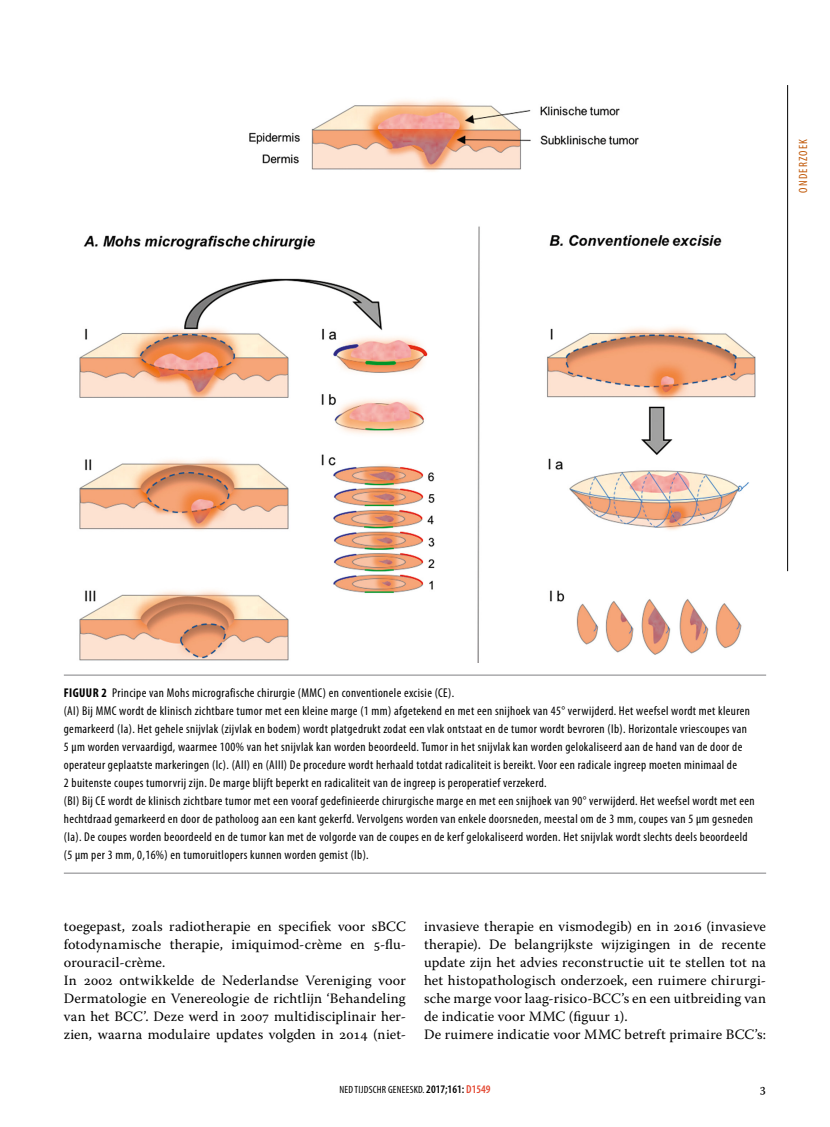
<style>
.page{position:relative;width:830px;height:1127px;background:#fff}
.page>*{position:absolute;margin:0;border:0;box-sizing:border-box;transform-origin:0 0}
.t1{font:14.25px/18px "Warnock Pro";letter-spacing:.01em;color:#000}
.t2{font:13.5px "Warnock Pro";color:#000}
.t3{font:condensed 12.75px/18px "Myriad Pro";letter-spacing:.03em;color:#000}
.t4{font:condensed 12px "Myriad Pro";letter-spacing:.1em;color:#c05706}
.t5{font:condensed 10.5px "Myriad Pro";letter-spacing:.02em;color:#000}
.s1{font-weight:700}
.s2{font-weight:600;font-size:11.55px}
.s3{font-weight:600;font-size:11.55px;color:#e44731}
</style>
<div class="page">
<hr style="left:787px;top:85px;width:1px;height:486px;background:#000">
<hr style="left:64px;top:675px;width:701px;height:1px;background:#808184">
<hr style="left:64px;top:873px;width:701px;height:1px;background:#808184">
<img style="left:79px;top:99px;width:676px;height:563px">
<p class="t4" style="left:796px;top:193px;width:55px;rotate:-90deg">ONDERZOEK</p>
<p class="t3" style="left:64px;top:684px;width:692px"><span class="s1">FIGUU R 2</span> Principe van Mohs micrografische chirurgie (MMC) en conventionele excisie (CE).<br>(AI) Bij MMC wordt de klinisch zichtbare tumor met een kleine marge (1 mm) afgetekend en met een snijhoek van 45° verwijderd. Het weefsel wordt met kleuren gemarkeerd (Ia). Het gehele snijvlak (zijvlak en bodem) wordt platgedrukt zodat een vlak ontstaat en de tumor wordt bevroren (Ib). Horizontale vriescoupes van 5 µm worden vervaardigd, waarmee 100% van het snijvlak kan worden beoordeeld. Tumor in het snijvlak kan worden gelokaliseerd aan de hand van de door de operateur geplaatste markeringen (Ic). (AII) en (AIII) De procedure wordt herhaald totdat radicaliteit is bereikt. Voor een radicale ingreep moeten minimaal de<br>2 buitenste coupes tumorvrij zijn. De marge blijft beperkt en radicaliteit van de ingreep is peroperatief verzekerd.<br>(BI) Bij CE wordt de klinisch zichtbare tumor met een vooraf gedefinieerde chirurgische marge en met een snijhoek van 90° verwijderd. Het weefsel wordt met een hechtdraad gemarkeerd en door de patholoog aan een kant gekerfd. Vervolgens worden van enkele doorsneden, meestal om de 3 mm, coupes van 5 µm gesneden (Ia). De coupes worden beoordeeld en de tumor kan met de volgorde van de coupes en de kerf gelokaliseerd worden. Het snijvlak wordt slechts deels beoordeeld (5 µm per 3 mm, 0,16%) en tumoruitlopers kunnen worden gemist (Ib).</p>
<p class="t1" style="left:64px;top:917px;width:343px">toegepast, zoals radiotherapie en specifiek voor sBCC fotodynamische therapie, imiquimod-crème en 5-flu&shy;orouracil-crème.<br>In 2002 ontwikkelde de Nederlandse Vereniging voor Dermatologie en Venereologie de richtlijn ‘Behandeling van het BCC’. Deze werd in 2007 multidisciplinair her&shy;zien, waarna modulaire updates volgden in 2014 (niet-</p>
<p class="t1" style="left:424px;top:917px;width:343px">invasieve therapie en vismodegib) en in 2016 (invasieve therapie). De belangrijkste wijzigingen in de recente update zijn het advies reconstructie uit te stellen tot na het histopathologisch onderzoek, een ruimere chirurgi&shy;sche marge voor laag-risico-BCC’s en een uitbreiding van de indicatie voor MMC (figuur 1).<br>De ruimere indicatie voor MMC betreft primaire BCC’s:</p>
<p class="t5" style="left:339px;top:1084px;width:153px">NED TIJDSCHR GENEESKD. <span class="s2">2017;161:</span> <span class="s3">D1549</span></p>
<p class="t2" style="left:759px;top:1080px;width:8px">3</p>
</div>
